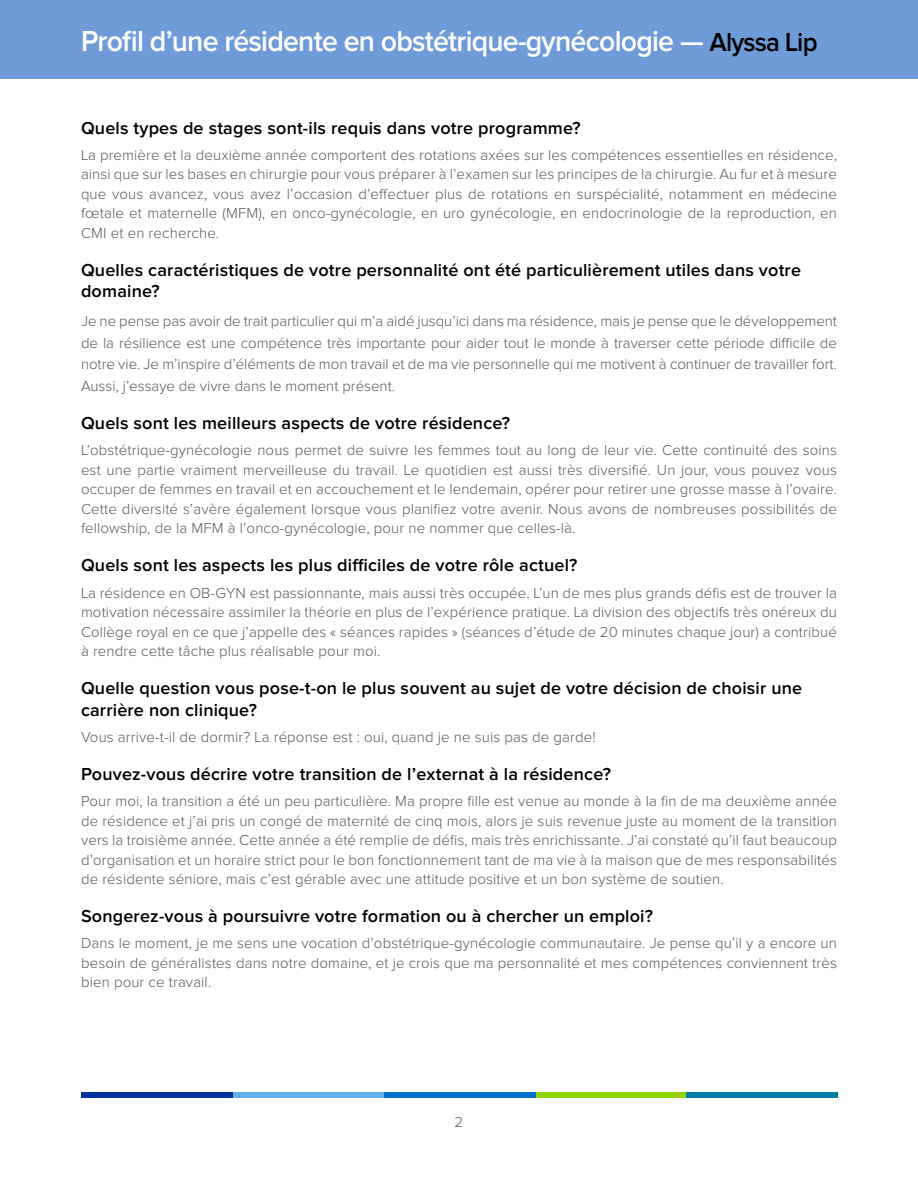
<style>
.page{position:relative;width:918px;height:1188px;background:#fff}
.page>*{position:absolute;margin:0;border:0;box-sizing:border-box;transform-origin:0 0}
.t1{font:600 30px "Proxima Nova";letter-spacing:-.025em;color:#fff;scale:.95 1}
.t2{font:600 18px/21.8px "Proxima Nova";letter-spacing:.01em;color:#000}
.t3{font:300 15px/19.5px "Proxima Nova";letter-spacing:.01em;color:#58595b;text-align:justify}
.s1{font-size:27px;color:#000}
</style>
<div class="page">
<div style="left:0;top:0;width:918px;height:78px;background:#6f9cd9"></div>
<div style="left:82px;top:1092px;width:151px;height:5px;background:#0033a1"></div>
<div style="left:233px;top:1092px;width:151px;height:5px;background:#61b1e8"></div>
<div style="left:384px;top:1092px;width:152px;height:5px;background:#0070ce"></div>
<div style="left:536px;top:1092px;width:151px;height:5px;background:#91d400"></div>
<div style="left:686px;top:1092px;width:152px;height:5px;background:#007da5"></div>
<h1 class="t1" style="left:81px;top:24px;width:777px">Profil d’une résidente en obstétrique-gynécologie — <span class="s1">Alyssa Lip</span></h1>
<p class="t2" style="left:81px;top:117px;width:501px">Quels types de stages sont-ils requis dans votre programme?</p>
<p class="t3" style="left:81px;top:145px;width:758px">La première et la deuxième année comportent des rotations axées sur les compétences essentielles en résidence, ainsi que sur les bases en chirurgie pour vous préparer à l’examen sur les principes de la chirurgie. Au fur et à mesure que vous avancez, vous avez l’occasion d’effectuer plus de rotations en surspécialité, notamment en médecine fœtale et maternelle (MFM), en onco-gynécologie, en uro gynécologie, en endocrinologie de la reproduction, en CMI et en recherche.</p>
<p class="t2" style="left:81px;top:259px;width:722px">Quelles caractéristiques de votre personnalité ont été particulièrement utiles dans votre domaine?</p>
<p class="t3" style="left:81px;top:310px;width:758px;line-height:21.8px">Je ne pense pas avoir de trait particulier qui m’a aidé jusqu’ici dans ma résidence, mais je pense que le développement de la résilience est une compétence très importante pour aider tout le monde à traverser cette période difficile de notre vie. Je m’inspire d’éléments de mon travail et de ma vie personnelle qui me motivent à continuer de travailler fort.<br>Aussi, j’essaye de vivre dans le moment présent.</p>
<p class="t2" style="left:81px;top:413px;width:431px">Quels sont les meilleurs aspects de votre résidence?</p>
<p class="t3" style="left:81px;top:441px;width:758px">L’obstétrique-gynécologie nous permet de suivre les femmes tout au long de leur vie. Cette continuité des soins est une partie vraiment merveilleuse du travail. Le quotidien est aussi très diversifié. Un jour, vous pouvez vous occuper de femmes en travail et en accouchement et le lendemain, opérer pour retirer une grosse masse à l’ovaire.<br>Cette diversité s’avère également lorsque vous planifiez votre avenir. Nous avons de nombreuses possibilités de fellowship, de la MFM à l’onco-gynécologie, pour ne nommer que celles-là.</p>
<p class="t2" style="left:81px;top:555px;width:498px">Quels sont les aspects les plus difficiles de votre rôle actuel?</p>
<p class="t3" style="left:81px;top:583px;width:758px">La résidence en OB-GYN est passionnante, mais aussi très occupée. L’un de mes plus grands défis est de trouver la motivation nécessaire assimiler la théorie en plus de l’expérience pratique. La division des objectifs très onéreux du Collège royal en ce que j’appelle des « séances rapides » (séances d’étude de 20 minutes chaque jour) a contribué à rendre cette tâche plus réalisable pour moi.</p>
<p class="t2" style="left:81px;top:678px;width:723px">Quelle question vous pose-t-on le plus souvent au sujet de votre décision de choisir une carrière non clinique?</p>
<p class="t3" style="left:81px;top:728px;width:516px">Vous arrive-t-il de dormir? La réponse est : oui, quand je ne suis pas de garde!</p>
<p class="t2" style="left:81px;top:764px;width:532px">Pouvez-vous décrire votre transition de l’externat à la résidence?</p>
<p class="t3" style="left:81px;top:792px;width:758px">Pour moi, la transition a été un peu particulière. Ma propre fille est venue au monde à la fin de ma deuxième année de résidence et j’ai pris un congé de maternité de cinq mois, alors je suis revenue juste au moment de la transition vers la troisième année. Cette année a été remplie de défis, mais très enrichissante. J’ai constaté qu’il faut beaucoup d’organisation et un horaire strict pour le bon fonctionnement tant de ma vie à la maison que de mes responsabilités de résidente séniore, mais c’est gérable avec une attitude positive et un bon système de soutien.</p>
<p class="t2" style="left:81px;top:906px;width:574px">Songerez-vous à poursuivre votre formation ou à chercher un emploi?</p>
<p class="t3" style="left:81px;top:934px;width:757px">Dans le moment, je me sens une vocation d’obstétrique-gynécologie communautaire. Je pense qu’il y a encore un besoin de généralistes dans notre domaine, et je crois que ma personnalité et mes compétences conviennent très bien pour ce travail.</p>
<p class="t3" style="left:455px;top:1112px;width:10px">2</p>
</div>
